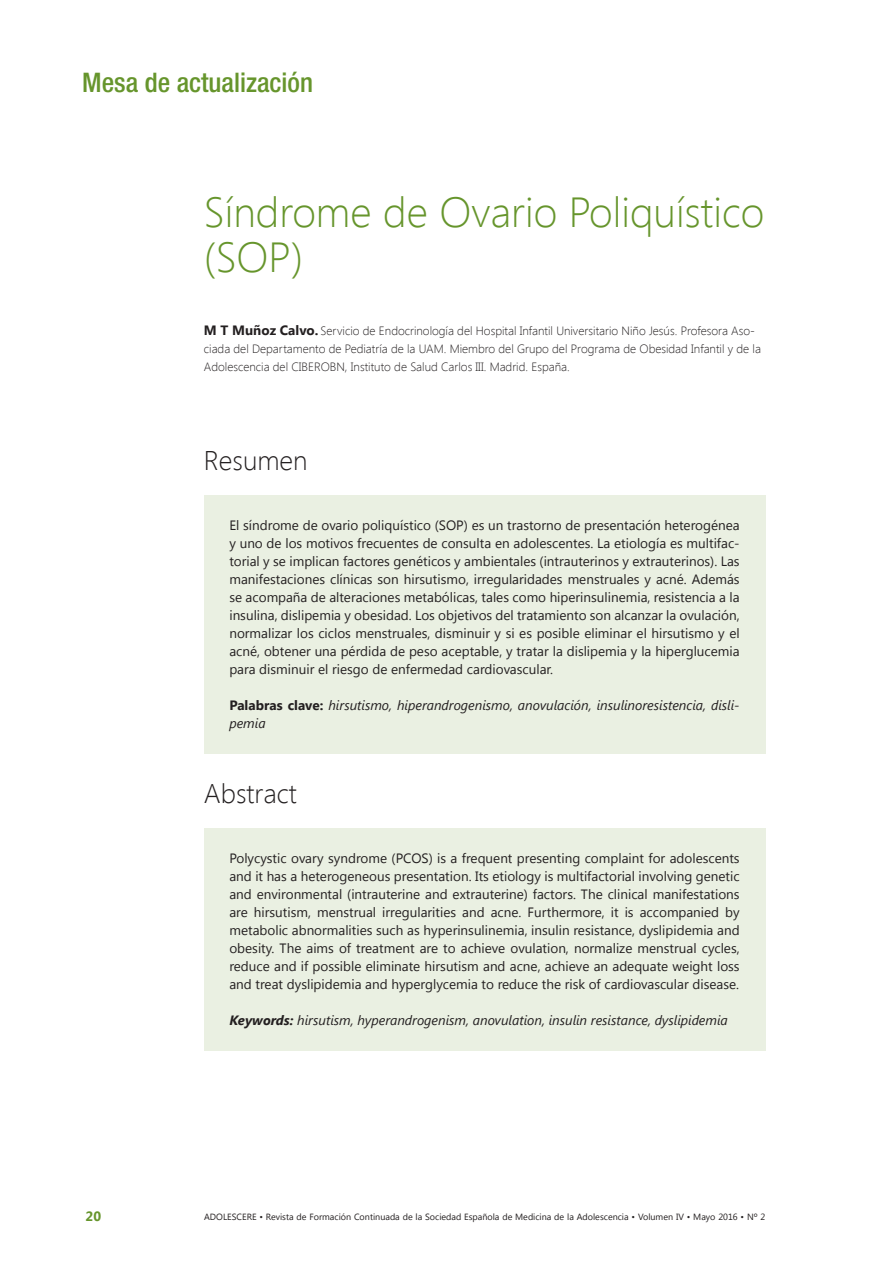
<style>
.page{position:relative;width:893px;height:1263px;background:#fff}
.page>*{position:absolute;margin:0;border:0;box-sizing:border-box;transform-origin:0 0}
.Título{font:300 42px/45px "Segoe UI";color:#66952c}
.t1{font:500 condensed 27px "Helvetica Neue LT Std";color:#66952c}
._1nivel{font:300 27px "Segoe UI";color:#231f20}
.t2{font:13.5px/18px "Segoe UI";color:#231f20;text-align:justify}
.t3{font:italic 13.5px/18px "Segoe UI";color:#231f20}
.t4{font:700 13.5px "Segoe UI";color:#66952c}
.Autor{font:300 12px/18px "Segoe UI";color:#231f20}
.t5{font:9px "Segoe UI";color:#231f20}
.s1{font-weight:700;font-size:13.5px}
.s2{font-weight:700;font-style:normal}
.s3{font-weight:700}
</style>
<div class="page">
<div style="left:204px;top:495px;width:561px;height:259px;background:#eaf0e2"></div>
<div style="left:204px;top:828px;width:561px;height:223px;background:#eaf0e2"></div>
<h2 class="t1" style="left:82px;top:66px;width:232px">Mesa de actualización</h2>
<p class="Título" style="left:204px;top:188px;width:562px">Síndrome de Ovario Poliquístico (SOP)</p>
<p class="Autor" style="left:204px;top:321px;width:559px"><span class="s1">M T Muñoz Calvo.</span> Servicio de Endocrinología del Hospital Infantil Universitario Niño Jesús. Profesora Aso&shy;ciada del Departamento de Pediatría de la UAM. Miembro del Grupo del Programa de Obesidad Infantil y de la<br>Adolescencia del CIBEROBN, Instituto de Salud Carlos III. Madrid. España.</p>
<p class="_1nivel" style="left:204px;top:441px;width:105px">Resumen</p>
<p class="t2" style="left:229px;top:516px;width:512px">El síndrome de ovario poliquístico (SOP) es un trastorno de presentación heterogénea y uno de los motivos frecuentes de consulta en adolescentes. La etiología es multifac&shy;torial y se implican factores genéticos y ambientales (intrauterinos y extrauterinos). Las manifestaciones clínicas son hirsutismo, irregularidades menstruales y acné. Además se acompaña de alteraciones metabólicas, tales como hiperinsulinemia, resistencia a la insulina, dislipemia y obesidad. Los objetivos del tratamiento son alcanzar la ovulación, normalizar los ciclos menstruales, disminuir y si es posible eliminar el hirsutismo y el acné, obtener una pérdida de peso aceptable, y tratar la dislipemia y la hiperglucemia para disminuir el riesgo de enfermedad cardiovascular.</p>
<p class="t3" style="left:229px;top:696px;width:512px"><span class="s2">Palabras clave:</span> hirsutismo, hiperandrogenismo, anovulación, insulinoresistencia, disli&shy;pemia</p>
<p class="_1nivel" style="left:204px;top:774px;width:94px">Abstract</p>
<p class="t2" style="left:229px;top:849px;width:512px">Polycystic ovary syndrome (PCOS) is a frequent presenting complaint for adolescents and it has a heterogeneous presentation. Its etiology is multifactorial involving genetic and environmental (intrauterine and extrauterine) factors. The clinical manifestations are hirsutism, menstrual irregularities and acne. Furthermore, it is accompanied by metabolic abnormalities such as hyperinsulinemia, insulin resistance, dyslipidemia and obesity. The aims of treatment are to achieve ovulation, normalize menstrual cycles, reduce and if possible eliminate hirsutism and acne, achieve an adequate weight loss and treat dyslipidemia and hyperglycemia to reduce the risk of cardiovascular disease.</p>
<p class="t3" style="left:229px;top:1011px;width:500px"><span class="s3">Keywords:</span> hirsutism, hyperandrogenism, anovulation, insulin resistance, dyslipidemia</p>
<p class="t4" style="left:86px;top:1206px;width:17px">20</p>
<p class="t5" style="left:204px;top:1211px;width:563px">ADOLESCERE • Revista de Formación Continuada de la Sociedad Española de Medicina de la Adolescencia • Volumen IV • Mayo 2016 • Nº 2</p>
</div>
